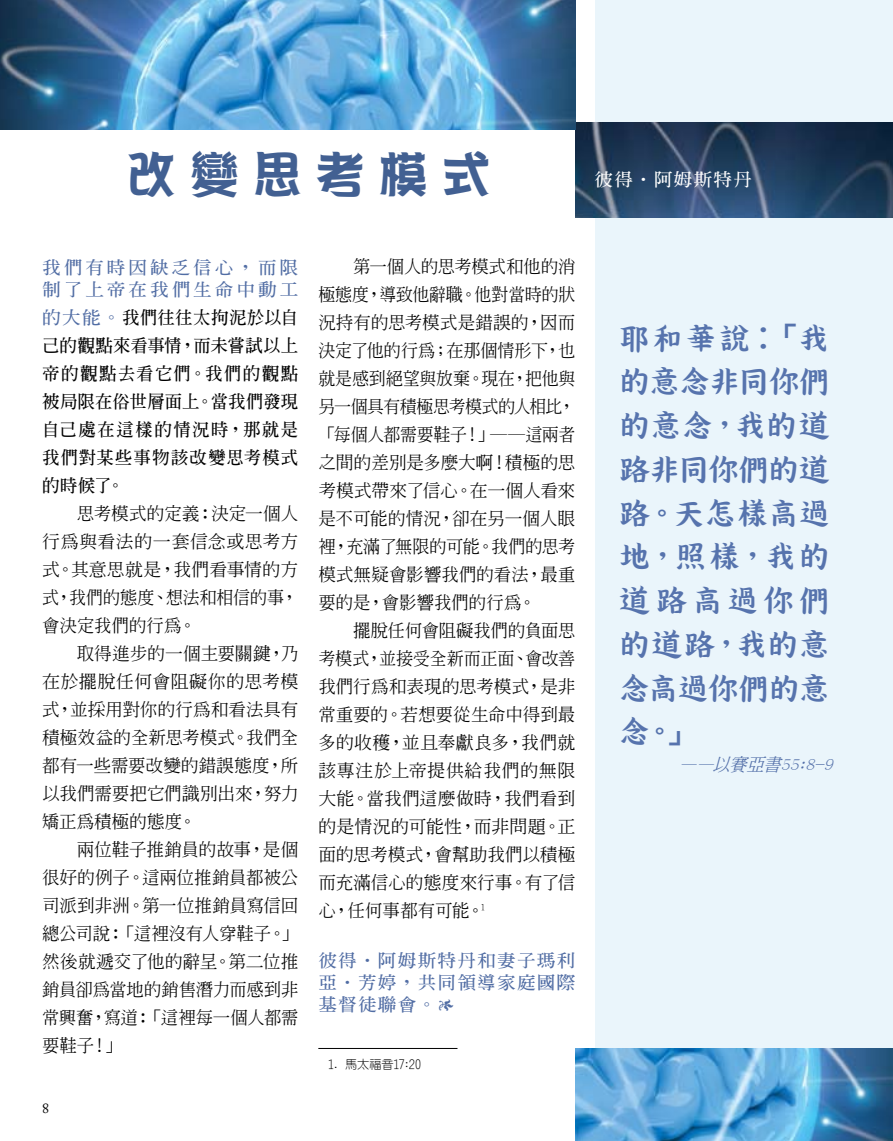
<style>
.page{position:relative;width:893px;height:1141px;background:#fff}
.page>*{position:absolute;margin:0;border:0;box-sizing:border-box;transform-origin:0 0}
.t1{font:49px "DFPOP2 Std W9";letter-spacing:.29em;color:#426092}
.t2{font:33.25px/43.8px "DF Kang Kai Std W5";letter-spacing:-.14em;color:#5673ad;text-align:justify;scale:1.08 1}
.t3{font:500 17.5px/28px "Inn Ming";letter-spacing:-.005em;color:#000;text-align:justify}
.t4{font:700 17.5px/28px "Inn Ming";letter-spacing:.045em;color:#000;text-align:justify}
.t5{font:700 17.5px/21.9px "Inn Ming";letter-spacing:.06em;color:#516da4;text-align:justify;scale:1.07 1}
.t6{font:700 17.5px/21.9px "Inn Ming";letter-spacing:.155em;color:#516da4;scale:1.07 1}
.t7{font:italic 500 17.5px "Inn Ming";color:#516ea8}
.t8{font:700 17.5px "Inn Ming";letter-spacing:.06em;color:#fff;scale:1.07 1}
.t9{font:14px "Adobe Caslon Pro";color:#000}
.t10{font:300 12.25px "New Gothic";letter-spacing:-.025em;color:#000}
.s1{color:#516da4}
.s2{font-family:"Adobe Garamond Pro";font-weight:400}
</style>
<div class="page">
<div style="left:595px;top:0;width:298px;height:1141px;background:#eaf5fb"></div>
<img style="left:575px;top:122px;width:318px;height:95px">
<img style="left:0;top:0;width:575px;height:130px">
<img style="left:575px;top:1048px;width:318px;height:93px">
<hr style="left:318px;top:1048px;width:139px;height:1px;background:#000">
<h1 class="t1" style="left:126px;top:148px;width:366px">改變思考模式</h1>
<p class="t8" style="left:594px;top:171px;width:149px">彼得•阿姆斯特丹</p>
<p class="t6" style="left:42px;top:256px;width:241px">我們有時因缺乏信心，而限制了上帝在我們生命中動工</p>
<p class="t4" style="left:42px;top:303px;width:258px"><span class="s1">的大能。</span>我們往往太拘泥於以自己的觀點來看事情，而未嘗試以上帝的觀點去看它們。我們的觀點被局限在俗世層面上。當我們發現自己處在這樣的情況時，那就是我們對某些事物該改變思考模式的時候了。</p>
<p class="t3" style="left:42px;top:499px;width:258px;text-indent:35px">思考模式的定義︰決定一個人行為與看法的一套信念或思考方式。其意思就是，我們看事情的方式，我們的態度、想法和相信的事，會決定我們的行為。</p>
<p class="t3" style="left:42px;top:639px;width:258px;text-indent:35px">取得進步的一個主要關鍵，乃在於擺脫任何會阻礙你的思考模式，並採用對你的行為和看法具有積極效益的全新思考模式。我們全都有一些需要改變的錯誤態度，所以我們需要把它們識別出來，努力矯正為積極的態度。</p>
<p class="t3" style="left:42px;top:835px;width:258px;text-indent:35px">兩位鞋子推銷員的故事，是個很好的例子。這兩位推銷員都被公司派到非洲。第一位推銷員寫信回總公司說︰「這裡沒有人穿鞋子。」然後就遞交了他的辭呈。第二位推銷員卻為當地的銷售潛力而感到非常興奮，寫道︰「這裡每一個人都需要鞋子！」</p>
<p class="t9" style="left:42px;top:1100px;width:8px">8</p>
<p class="t3" style="left:318px;top:252px;width:259px;text-indent:35px">第一個人的思考模式和他的消極態度，導致他辭職。他對當時的狀況持有的思考模式是錯誤的，因而決定了他的行為；在那個情形下，也就是感到絕望與放棄。現在，把他與另一個具有積極思考模式的人相比，「每個人都需要鞋子！」──這兩者之間的差別是多麼大啊！積極的思考模式帶來了信心。在一個人看來是不可能的情況，卻在另一個人眼裡，充滿了無限的可能。我們的思考模式無疑會影響我們的看法，最重要的是，會影響我們的行為。</p>
<p class="t3" style="left:318px;top:616px;width:259px;text-indent:35px">擺脫任何會阻礙我們的負面思考模式，並接受全新而正面、會改善我們行為和表現的思考模式，是非常重要的。若想要從生命中得到最多的收穫，並且奉獻良多，我們就該專注於上帝提供給我們的無限大能。當我們這麼做時，我們看到的是情況的可能性，而非問題。正面的思考模式，會幫助我們以積極而充滿信心的態度來行事。有了信心，任何事都有可能。<sup>1</sup></p>
<p class="t5" style="left:318px;top:949px;width:242px">彼得•阿姆斯特丹和妻子瑪利亞•芳婷，共同領導家庭國際基督徒聯會。<span class="s2">1</span></p>
<p class="t10" style="left:328px;top:1058px;width:94px">1. 馬太福音17:20</p>
<h2 class="t2" style="left:616px;top:315px;width:201px">耶和華說︰「我的意念非同你們的意念，我的道路非同你們的道路。天怎樣高過地，照樣，我的道路高過你們的道路，我的意念高過你們的意念。」</h2>
<p class="t7" style="left:679px;top:756px;width:160px">——以賽亞書55:8-9</p>
</div>
